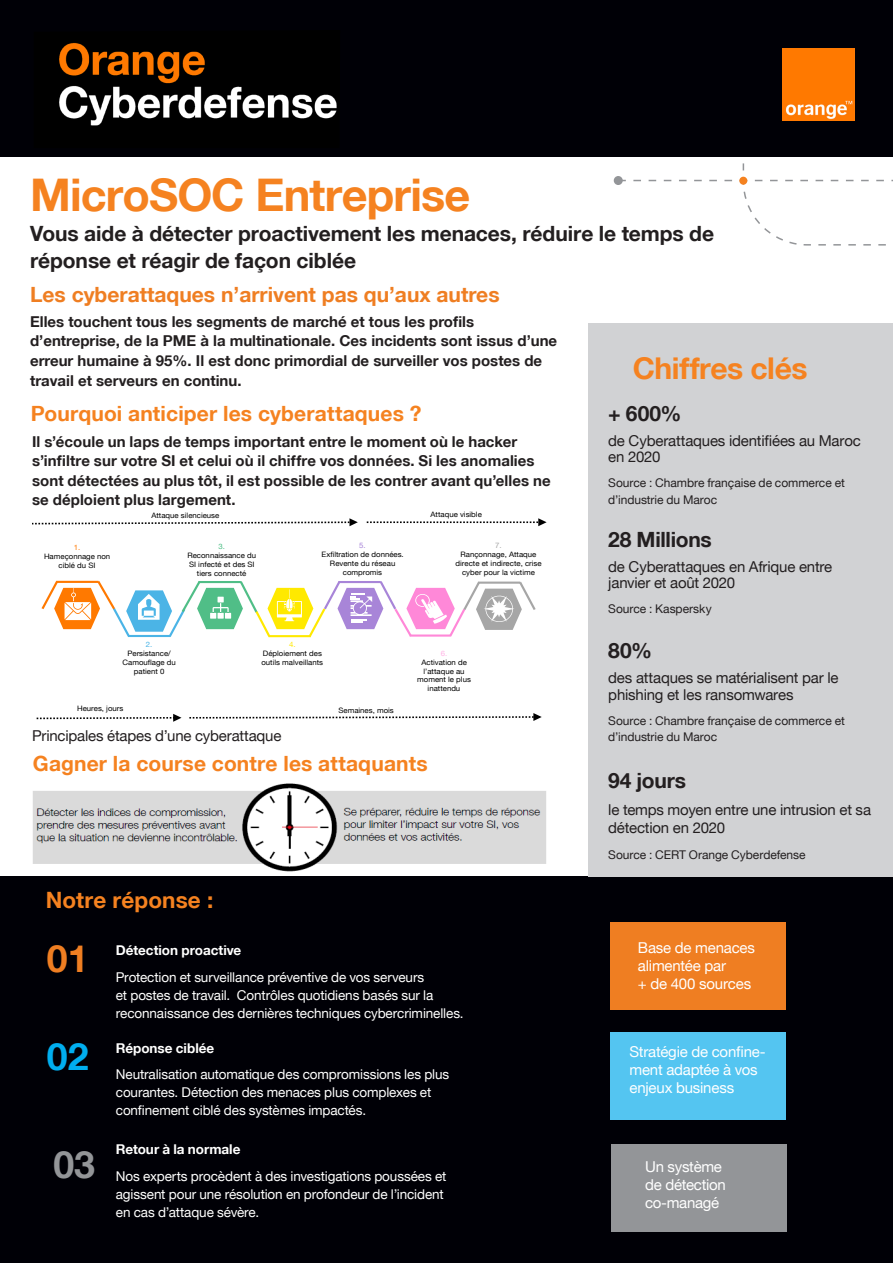
<style>
.page{position:relative;width:893px;height:1263px;background:#fff}
.page>*{position:absolute;margin:0;border:0;box-sizing:border-box;transform-origin:0 0}
.Title_orange{font:700 45px "Helvetica Neue";letter-spacing:-.02em;color:#f58220}
.t1{font:700 37.5px "Helvetica Neue";color:#ef7e22}
.t2{font:700 37.5px "Helvetica Neue";color:#00aeef}
.t3{font:700 37.5px "Helvetica Neue";color:#939598}
.Title_orange-2{font:700 30px "Helvetica Neue";letter-spacing:-.015em;color:#f58220}
.t4{font:700 22.5px "Helvetica Neue";letter-spacing:.005em;color:#f58220}
.Body{font:700 21px/27px "Helvetica Neue";letter-spacing:-.005em;color:#231f20}
.t5{font:700 21px "Helvetica Neue";letter-spacing:.01em;color:#f58220}
.t6{font:700 21px "Helvetica Neue";color:#ef7e22}
.t7{font:700 15px/19.5px "Helvetica Neue";color:#231f20}
.Body-2{font:15px/16.5px "Helvetica Neue";letter-spacing:-.015em;color:#231f20}
.Body_white{font:15px/18px "Helvetica Neue";letter-spacing:-.015em;color:#fff}
.Body_white-2{font:13.5px/18px "Helvetica Neue";letter-spacing:-.01em;color:#fff}
.Table_header{font:700 13.5px "Helvetica Neue";color:#fff}
.Body-3{font:12px/16.5px "Helvetica Neue";letter-spacing:-.005em;color:#231f20}
.t8{font:7.5px/8.9px "Helvetica Neue";color:#000;text-align:center;scale:1.05 1}
.s1{color:#ff7900}
.s2{color:#50be87}
.s3{color:#a6a6a6}
.s4{color:#a885d8}
.s5{color:#4bb4e6}
.s6{color:#ffe900}
.s7{color:#ffb4e6}
</style>
<div class="page">
<svg style="left:618px;top:156px;width:275px;height:90px"></svg>
<div style="left:614px;top:176px;width:9px;height:9px;background:#939598;border-radius:50%"></div>
<div style="left:739px;top:177px;width:8px;height:8px;background:#f58220;border-radius:50%"></div>
<div style="left:0;top:877px;width:893px;height:386px;background:#000006"></div>
<div style="left:612px;top:1144px;width:175px;height:88px;background:#939598"></div>
<div style="left:610px;top:1032px;width:175px;height:88px;background:#54c5f1"></div>
<div style="left:610px;top:922px;width:175px;height:88px;background:#ef7e22"></div>
<div style="left:589px;top:323px;width:304px;height:554px;background:#d1d2d4"></div>
<img style="left:33px;top:783px;width:513px;height:89px">
<svg style="left:32px;top:518px;width:326px;height:8px"></svg>
<svg style="left:367px;top:518px;width:180px;height:8px"></svg>
<svg style="left:36px;top:714px;width:145px;height:8px"></svg>
<svg style="left:189px;top:713px;width:353px;height:8px"></svg>
<svg style="left:41px;top:580px;width:495px;height:58px"></svg>
<div style="left:0;top:0;width:893px;height:156px;background:#000006"></div>
<img style="left:783px;top:49px;width:72px;height:71px">
<img style="left:59px;top:43px;width:278px;height:83px">
<p class="Title_orange" style="left:30px;top:167px;width:442px">MicroSOC Entreprise</p>
<p class="Body" style="left:30px;top:219px;width:685px">Vous aide à détecter proactivement les menaces, réduire le temps de réponse et réagir de façon ciblée</p>
<p class="t6" style="left:30px;top:281px;width:471px">Les cyberattaques n’arrivent pas qu’aux autres</p>
<p class="t7" style="left:30px;top:312px;width:529px">Elles touchent tous les segments de marché et tous les profils d’entreprise, de la PME à la multinationale. Ces incidents sont issus d’une erreur humaine à 95%. Il est donc primordial de surveiller vos postes de travail et serveurs en continu.</p>
<p class="t5" style="left:31px;top:401px;width:392px">Pourquoi anticiper les cyberattaques ?</p>
<p class="t7" style="left:32px;top:431px;width:520px">Il s’écoule un laps de temps important entre le moment où le hacker s’infiltre sur votre SI et celui où il chiffre vos données. Si les anomalies sont détectées au plus tôt, il est possible de les contrer avant qu’elles ne se déploient plus largement.</p>
<p class="t8" style="left:151px;top:511px;width:66px">Attaque silencieuse</p>
<p class="t8" style="left:431px;top:509px;width:50px">Attaque visible</p>
<p class="t8" style="left:44px;top:542px;width:65px"><span class="s1">1.<br></span>Hameçonnage non ciblé du SI</p>
<p class="t8" style="left:187px;top:542px;width:67px"><span class="s2">3.<br></span>Reconnaissance du<br>SI infecté et des SI tiers connecté</p>
<p class="t8" style="left:456px;top:541px;width:83px"><span class="s3">7.<br></span>Rançonnage, Attaque directe et indirecte, crise cyber pour la victime</p>
<p class="t8" style="left:322px;top:541px;width:80px"><span class="s4">5.<br></span>Exfiltration de données.<br>Revente du réseau compromis</p>
<p class="t8" style="left:123px;top:640px;width:52px"><span class="s5">2.<br></span>Persistance/<br>Camouflage du patient 0</p>
<p class="t8" style="left:261px;top:640px;width:60px"><span class="s6">4.<br></span>Déploiement des outils malveillants</p>
<p class="t8" style="left:77px;top:704px;width:46px">Heures, jours</p>
<p class="t8" style="left:338px;top:705px;width:54px">Semaines, mois</p>
<p class="Body-2" style="left:32px;top:727px;width:251px">Principales étapes d’une cyberattaque</p>
<p class="t8" style="left:417px;top:648px;width:53px"><span class="s7">6.<br></span>Activation de l’attaque au moment le plus inattendu</p>
<p class="t5" style="left:33px;top:751px;width:396px">Gagner la course contre les attaquants</p>
<p class="t4" style="left:46px;top:886px;width:169px">Notre réponse :</p>
<p class="t1" style="left:47px;top:936px;width:43px">01</p>
<p class="t2" style="left:47px;top:1033px;width:43px">02</p>
<p class="t3" style="left:53px;top:1141px;width:43px">03</p>
<p class="Table_header" style="left:116px;top:942px;width:127px">Détection proactive</p>
<p class="Body_white-2" style="left:116px;top:968px;width:349px">Protection et surveillance préventive de vos serveurs<br>et postes de travail. Contrôles quotidiens basés sur la reconnaissance des dernières techniques cybercriminelles.</p>
<p class="Table_header" style="left:116px;top:1039px;width:100px">Réponse ciblée</p>
<p class="Body_white-2" style="left:116px;top:1065px;width:335px">Neutralisation automatique des compromissions les plus courantes. Détection des menaces plus complexes et confinement ciblé des systèmes impactés.</p>
<p class="Table_header" style="left:116px;top:1141px;width:126px">Retour à la normale</p>
<p class="Body_white-2" style="left:116px;top:1166px;width:332px">Nos experts procèdent à des investigations poussées et agissent pour une résolution en profondeur de l’incident en cas d’attaque sévère.</p>
<p class="Title_orange-2" style="left:633px;top:350px;width:176px">Chiffres clés</p>
<p class="Body" style="left:608px;top:399px;width:75px">+ 600%</p>
<p class="Body-2" style="left:608px;top:432px;width:254px">de Cyberattaques identifiées au Maroc en 2020</p>
<p class="Body-3" style="left:608px;top:474px;width:238px">Source : Chambre française de commerce et d’industrie du Maroc</p>
<p class="Body" style="left:608px;top:525px;width:105px">28 Millions</p>
<p class="Body-2" style="left:608px;top:558px;width:225px">de Cyberattaques en Afrique entre janvier et août 2020</p>
<p class="Body-3" style="left:608px;top:600px;width:105px">Source : Kaspersky</p>
<p class="Body" style="left:608px;top:637px;width:45px">80%</p>
<p class="Body-2" style="left:608px;top:670px;width:232px">des attaques se matérialisent par le phishing et les ransomwares</p>
<p class="Body-3" style="left:608px;top:712px;width:238px">Source : Chambre française de commerce et d’industrie du Maroc</p>
<p class="Body" style="left:608px;top:767px;width:79px">94 jours</p>
<p class="Body-2" style="left:608px;top:800px;width:264px;line-height:18px">le temps moyen entre une intrusion et sa détection en 2020</p>
<p class="Body-3" style="left:608px;top:847px;width:199px">Source : CERT Orange Cyberdefense</p>
<p class="Body_white" style="left:638px;top:939px;width:119px">Base de menaces alimentée par<br>+ de 400 sources</p>
<p class="Body_white" style="left:629px;top:1042px;width:138px">Stratégie de confine&shy;ment adaptée à vos enjeux business</p>
<p class="Body_white" style="left:645px;top:1157px;width:82px">Un système de détection co-managé</p>
</div>
